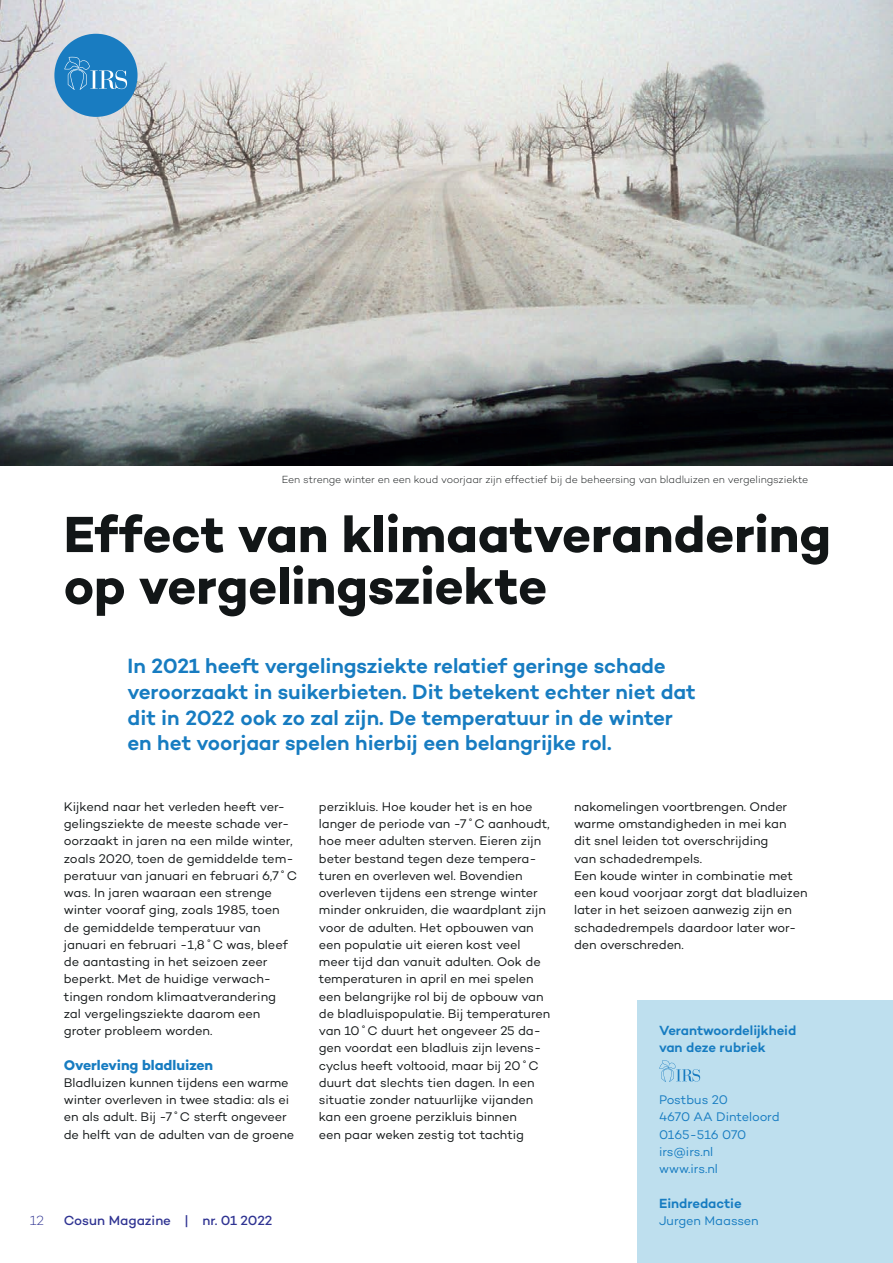
<style>
.page{position:relative;width:893px;height:1263px;background:#fff}
.page>*{position:absolute;margin:0;border:0;box-sizing:border-box;transform-origin:0 0}
.t1{font:700 51.75px/51.8px "Campton";color:#121617}
.t2{font:600 21px/25.8px "Campton";letter-spacing:-.005em;color:#177cc1}
.t3{font:700 14.25px "Campton";letter-spacing:-.005em;color:#177cc1}
.t4{font:600 13.5px/17.2px "Campton";letter-spacing:-.005em;color:#177cc1}
.t5{font:500 13.5px "Campton";color:#2f3392}
.t6{font:300 13.5px "Campton";color:#2f3392}
.t7{font:12.75px/17.2px "Campton";letter-spacing:-.005em;color:#121617}
.t8{font:12.75px/17.2px "Campton";letter-spacing:-.005em;color:#177cc1}
.t9{font:300 10.5px "Campton";letter-spacing:-.01em;color:#121617}
</style>
<div class="page">
<img style="left:0;top:0;width:893px;height:466px">
<div style="left:638px;top:1001px;width:255px;height:262px;background:#bedfee"></div>
<svg style="left:659px;top:1060px;width:41px;height:22px"></svg>
<div style="left:54px;top:34px;width:84px;height:83px;background:#197cc1;border-radius:50%"></div>
<svg style="left:64px;top:57px;width:63px;height:33px"></svg>
<p class="t9" style="left:282px;top:473px;width:528px">Een strenge winter en een koud voorjaar zijn effectief bij de beheersing van bladluizen en vergelingsziekte</p>
<h1 class="t1" style="left:64px;top:508px;width:769px">Effect van klimaatverandering op vergelingsziekte</h1>
<h2 class="t2" style="left:128px;top:652px;width:570px">In 2021 heeft vergelingsziekte relatief geringe schade veroorzaakt in suikerbieten. Dit betekent echter niet dat dit in 2022 ook zo zal zijn. De temperatuur in de winter en het voorjaar spelen hierbij een belangrijke rol.</h2>
<p class="t7" style="left:64px;top:798px;width:235px">Kijkend naar het verleden heeft ver&shy;gelingsziekte de meeste schade ver&shy;oorzaakt in jaren na een milde winter, zoals 2020, toen de gemiddelde tem&shy;peratuur van januari en februari 6,7˚C was. In jaren waaraan een strenge winter vooraf ging, zoals 1985, toen de gemiddelde temperatuur van januari en februari -1,8˚C was, bleef de aantasting in het seizoen zeer beperkt. Met de huidige verwach&shy;tingen rondom klimaatverandering<br>zal vergelingsziekte daarom een groter probleem worden.</p>
<p class="t3" style="left:64px;top:1056px;width:151px">Overleving bladluizen</p>
<p class="t7" style="left:64px;top:1074px;width:232px">Bladluizen kunnen tijdens een warme winter overleven in twee stadia: als ei en als adult. Bij -7˚C sterft ongeveer de helft van de adulten van de groene</p>
<p class="t6" style="left:30px;top:1212px;width:16px">12</p>
<p class="t5" style="left:64px;top:1212px;width:210px">Cosun Magazine | nr. 01 2022</p>
<p class="t7" style="left:319px;top:798px;width:233px">perzikluis. Hoe kouder het is en hoe langer de periode van -7˚C aanhoudt, hoe meer adulten sterven. Eieren zijn beter bestand tegen deze tempera&shy;turen en overleven wel. Bovendien overleven tijdens een strenge winter minder onkruiden, die waardplant zijn voor de adulten. Het opbouwen van een populatie uit eieren kost veel meer tijd dan vanuit adulten. Ook de temperaturen in april en mei spelen een belangrijke rol bij de opbouw van de bladluispopulatie. Bij temperaturen van 10˚C duurt het ongeveer 25 da&shy;gen voordat een bladluis zijn levens&shy;cyclus heeft voltooid, maar bij 20˚C duurt dat slechts tien dagen. In een situatie zonder natuurlijke vijanden kan een groene perzikluis binnen<br>een paar weken zestig tot tachtig</p>
<p class="t7" style="left:574px;top:798px;width:235px">nakomelingen voortbrengen. Onder warme omstandigheden in mei kan<br>dit snel leiden tot overschrijding<br>van schadedrempels.<br>Een koude winter in combinatie met een koud voorjaar zorgt dat bladluizen later in het seizoen aanwezig zijn en schadedrempels daardoor later wor&shy;den overschreden.</p>
<p class="t4" style="left:659px;top:1021px;width:139px">Verantwoordelijkheid van deze -rubriek</p>
<p class="t8" style="left:659px;top:1091px;width:122px">Postbus 20<br>4670 AA Dinteloord<br>0165-516 070 irs@irs.nl<br>www.irs.nl</p>
<p class="t4" style="left:659px;top:1194px;width:84px">Eindredactie</p>
<p class="t8" style="left:659px;top:1212px;width:101px">Jurgen Maassen</p>
</div>
